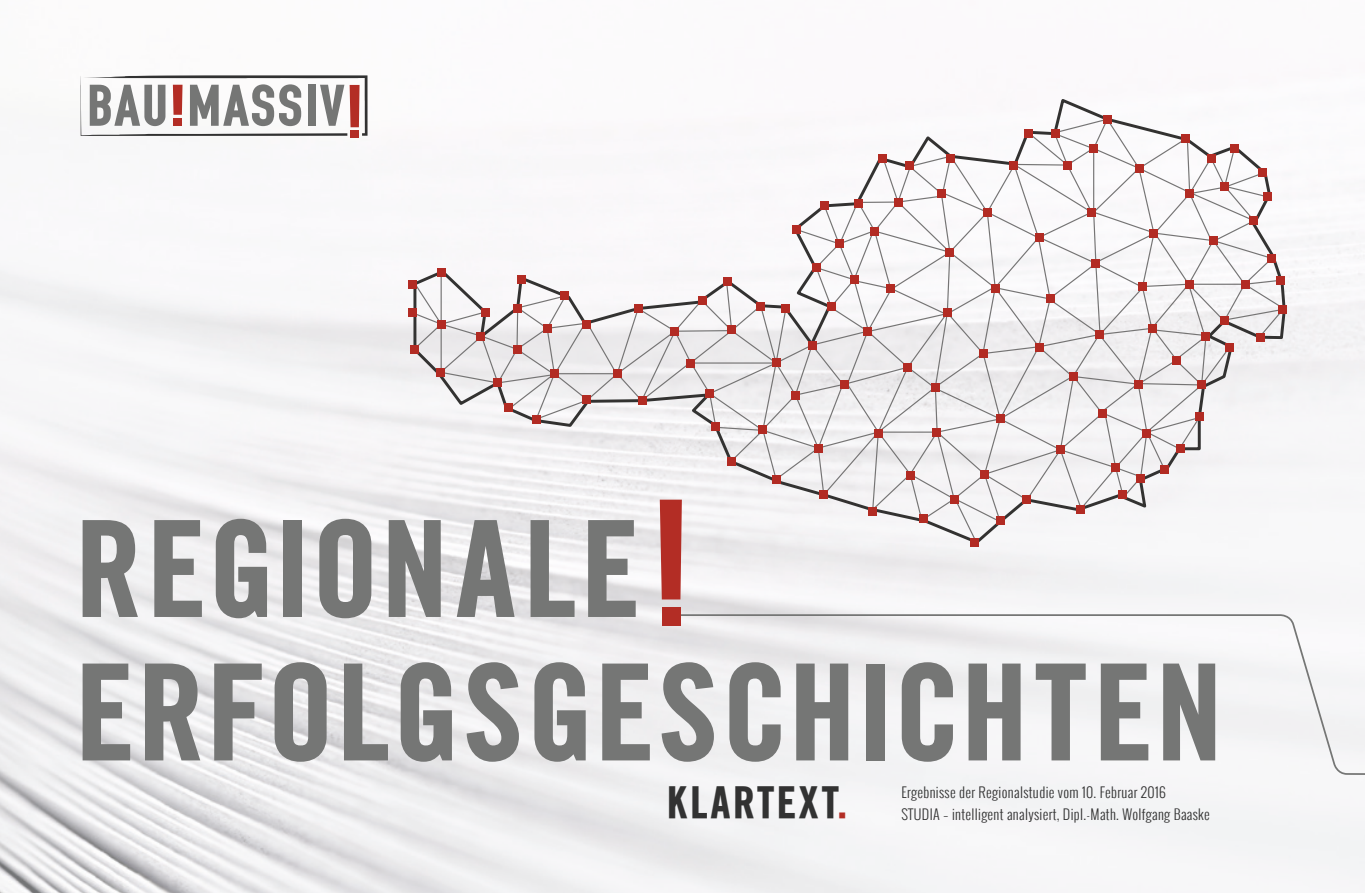
<style>
.page{position:relative;width:1365px;height:893px;background:#fff}
.page>*{position:absolute;margin:0;border:0;box-sizing:border-box;transform-origin:0 0}
.t1{font:131.25px/143.5px "Trade Gothic Bold Cond 22";letter-spacing:.095em;color:#757675}
.t2{font:43.57px "Trade Gothic Bold Cond 22";letter-spacing:.1em;color:#323232}
.t3{font:300 14px/21px "Oswald";letter-spacing:.025em;color:#323232}
.s1{color:#b32d25}
</style>
<div class="page">
<img style="left:0;top:75px;width:1364px;height:818px">
<svg style="left:81px;top:75px;width:286px;height:61px"></svg>
<div style="left:350px;top:130px;width:9px;height:8px;background:#b32d25"></div>
<svg style="left:411px;top:99px;width:875px;height:447px"></svg>
<svg style="left:409px;top:117px;width:876px;height:427px"></svg>
<div style="left:437px;top:320px;width:8px;height:8px;background:#b22b23"></div>
<div style="left:436px;top:368px;width:9px;height:8px;background:#b22b23"></div>
<div style="left:410px;top:345px;width:9px;height:8px;background:#b22b23"></div>
<div style="left:409px;top:309px;width:8px;height:8px;background:#b22b23"></div>
<div style="left:409px;top:281px;width:8px;height:8px;background:#b22b23"></div>
<div style="left:437px;top:268px;width:8px;height:9px;background:#b22b23"></div>
<div style="left:481px;top:308px;width:8px;height:8px;background:#b22b23"></div>
<div style="left:476px;top:332px;width:9px;height:9px;background:#b22b23"></div>
<div style="left:493px;top:379px;width:9px;height:8px;background:#b22b23"></div>
<div style="left:513px;top:345px;width:8px;height:8px;background:#b22b23"></div>
<div style="left:513px;top:304px;width:8px;height:9px;background:#b22b23"></div>
<div style="left:517px;top:275px;width:9px;height:8px;background:#b22b23"></div>
<div style="left:560px;top:292px;width:9px;height:8px;background:#b22b23"></div>
<div style="left:543px;top:324px;width:8px;height:9px;background:#b22b23"></div>
<div style="left:550px;top:369px;width:8px;height:9px;background:#b22b23"></div>
<div style="left:532px;top:415px;width:8px;height:8px;background:#b22b23"></div>
<div style="left:504px;top:403px;width:9px;height:9px;background:#b22b23"></div>
<div style="left:582px;top:395px;width:9px;height:8px;background:#b22b23"></div>
<div style="left:613px;top:369px;width:8px;height:9px;background:#b22b23"></div>
<div style="left:582px;top:320px;width:9px;height:8px;background:#b22b23"></div>
<div style="left:634px;top:304px;width:8px;height:8px;background:#b22b23"></div>
<div style="left:670px;top:327px;width:9px;height:8px;background:#b22b23"></div>
<div style="left:727px;top:326px;width:8px;height:8px;background:#b22b23"></div>
<div style="left:698px;top:296px;width:8px;height:8px;background:#b22b23"></div>
<div style="left:723px;top:277px;width:8px;height:9px;background:#b22b23"></div>
<div style="left:756px;top:302px;width:8px;height:8px;background:#b22b23"></div>
<div style="left:686px;top:359px;width:8px;height:8px;background:#b22b23"></div>
<div style="left:638px;top:396px;width:8px;height:9px;background:#b22b23"></div>
<div style="left:705px;top:389px;width:8px;height:9px;background:#b22b23"></div>
<div style="left:771px;top:358px;width:9px;height:9px;background:#b22b23"></div>
<div style="left:711px;top:422px;width:9px;height:8px;background:#b22b23"></div>
<div style="left:758px;top:425px;width:9px;height:9px;background:#b22b23"></div>
<div style="left:791px;top:391px;width:8px;height:8px;background:#b22b23"></div>
<div style="left:813px;top:444px;width:9px;height:8px;background:#b22b23"></div>
<div style="left:771px;top:475px;width:9px;height:8px;background:#b22b23"></div>
<div style="left:727px;top:457px;width:8px;height:9px;background:#b22b23"></div>
<div style="left:819px;top:491px;width:8px;height:8px;background:#b22b23"></div>
<div style="left:868px;top:507px;width:8px;height:8px;background:#b22b23"></div>
<div style="left:874px;top:429px;width:8px;height:8px;background:#b22b23"></div>
<div style="left:840px;top:380px;width:9px;height:8px;background:#b22b23"></div>
<div style="left:863px;top:327px;width:8px;height:8px;background:#b22b23"></div>
<div style="left:827px;top:302px;width:8px;height:8px;background:#b22b23"></div>
<div style="left:943px;top:309px;width:8px;height:8px;background:#b22b23"></div>
<div style="left:903px;top:363px;width:8px;height:8px;background:#b22b23"></div>
<div style="left:931px;top:383px;width:8px;height:8px;background:#b22b23"></div>
<div style="left:932px;top:428px;width:8px;height:8px;background:#b22b23"></div>
<div style="left:905px;top:471px;width:9px;height:8px;background:#b22b23"></div>
<div style="left:949px;top:495px;width:9px;height:8px;background:#b22b23"></div>
<div style="left:919px;top:515px;width:8px;height:8px;background:#b22b23"></div>
<div style="left:970px;top:538px;width:8px;height:8px;background:#b22b23"></div>
<div style="left:995px;top:516px;width:9px;height:8px;background:#b22b23"></div>
<div style="left:1022px;top:495px;width:8px;height:8px;background:#b22b23"></div>
<div style="left:980px;top:470px;width:8px;height:8px;background:#b22b23"></div>
<div style="left:995px;top:415px;width:9px;height:8px;background:#b22b23"></div>
<div style="left:978px;top:349px;width:9px;height:9px;background:#b22b23"></div>
<div style="left:990px;top:284px;width:9px;height:9px;background:#b22b23"></div>
<div style="left:1045px;top:295px;width:9px;height:8px;background:#b22b23"></div>
<div style="left:1138px;top:282px;width:8px;height:9px;background:#b22b23"></div>
<div style="left:1091px;top:259px;width:8px;height:9px;background:#b22b23"></div>
<div style="left:1034px;top:233px;width:9px;height:9px;background:#b22b23"></div>
<div style="left:983px;top:208px;width:8px;height:8px;background:#b22b23"></div>
<div style="left:945px;top:248px;width:8px;height:8px;background:#b22b23"></div>
<div style="left:886px;top:284px;width:9px;height:9px;background:#b22b23"></div>
<div style="left:849px;top:275px;width:9px;height:9px;background:#b22b23"></div>
<div style="left:812px;top:263px;width:8px;height:9px;background:#b22b23"></div>
<div style="left:792px;top:225px;width:9px;height:8px;background:#b22b23"></div>
<div style="left:820px;top:201px;width:8px;height:9px;background:#b22b23"></div>
<div style="left:835px;top:240px;width:8px;height:8px;background:#b22b23"></div>
<div style="left:870px;top:227px;width:8px;height:8px;background:#b22b23"></div>
<div style="left:854px;top:199px;width:8px;height:8px;background:#b22b23"></div>
<div style="left:893px;top:198px;width:9px;height:8px;background:#b22b23"></div>
<div style="left:937px;top:189px;width:8px;height:9px;background:#b22b23"></div>
<div style="left:904px;top:161px;width:9px;height:8px;background:#b22b23"></div>
<div style="left:878px;top:154px;width:8px;height:8px;background:#b22b23"></div>
<div style="left:946px;top:154px;width:8px;height:8px;background:#b22b23"></div>
<div style="left:1009px;top:161px;width:9px;height:8px;background:#b22b23"></div>
<div style="left:1024px;top:129px;width:8px;height:9px;background:#b22b23"></div>
<div style="left:1062px;top:161px;width:9px;height:8px;background:#b22b23"></div>
<div style="left:1051px;top:129px;width:8px;height:9px;background:#b22b23"></div>
<div style="left:1102px;top:115px;width:9px;height:8px;background:#b22b23"></div>
<div style="left:1089px;top:144px;width:8px;height:9px;background:#b22b23"></div>
<div style="left:1134px;top:164px;width:9px;height:8px;background:#b22b23"></div>
<div style="left:1181px;top:134px;width:8px;height:9px;background:#b22b23"></div>
<div style="left:1185px;top:189px;width:8px;height:9px;background:#b22b23"></div>
<div style="left:1220px;top:182px;width:8px;height:8px;background:#b22b23"></div>
<div style="left:1208px;top:236px;width:9px;height:9px;background:#b22b23"></div>
<div style="left:1149px;top:229px;width:8px;height:9px;background:#b22b23"></div>
<div style="left:1087px;top:208px;width:8px;height:8px;background:#b22b23"></div>
<div style="left:1267px;top:254px;width:8px;height:9px;background:#b22b23"></div>
<div style="left:1249px;top:216px;width:8px;height:9px;background:#b22b23"></div>
<div style="left:1263px;top:192px;width:8px;height:9px;background:#b22b23"></div>
<div style="left:1258px;top:168px;width:8px;height:9px;background:#b22b23"></div>
<div style="left:1229px;top:144px;width:9px;height:9px;background:#b22b23"></div>
<div style="left:1206px;top:154px;width:8px;height:8px;background:#b22b23"></div>
<div style="left:1241px;top:280px;width:8px;height:8px;background:#b22b23"></div>
<div style="left:1185px;top:280px;width:8px;height:8px;background:#b22b23"></div>
<div style="left:1220px;top:316px;width:8px;height:8px;background:#b22b23"></div>
<div style="left:1277px;top:305px;width:9px;height:9px;background:#b22b23"></div>
<div style="left:1255px;top:333px;width:8px;height:8px;background:#b22b23"></div>
<div style="left:1275px;top:277px;width:8px;height:8px;background:#b22b23"></div>
<div style="left:1056px;top:446px;width:8px;height:8px;background:#b22b23"></div>
<div style="left:1075px;top:505px;width:9px;height:9px;background:#b22b23"></div>
<div style="left:1111px;top:463px;width:8px;height:9px;background:#b22b23"></div>
<div style="left:1117px;top:491px;width:9px;height:8px;background:#b22b23"></div>
<div style="left:1136px;top:474px;width:8px;height:9px;background:#b22b23"></div>
<div style="left:1160px;top:465px;width:8px;height:8px;background:#b22b23"></div>
<div style="left:1142px;top:429px;width:8px;height:8px;background:#b22b23"></div>
<div style="left:1134px;top:380px;width:8px;height:8px;background:#b22b23"></div>
<div style="left:1194px;top:412px;width:9px;height:9px;background:#b22b23"></div>
<div style="left:1175px;top:445px;width:9px;height:8px;background:#b22b23"></div>
<div style="left:1197px;top:380px;width:8px;height:8px;background:#b22b23"></div>
<div style="left:1201px;top:333px;width:8px;height:8px;background:#b22b23"></div>
<div style="left:1225px;top:343px;width:8px;height:8px;background:#b22b23"></div>
<div style="left:1171px;top:356px;width:9px;height:8px;background:#b22b23"></div>
<div style="left:1094px;top:330px;width:9px;height:9px;background:#b22b23"></div>
<div style="left:1148px;top:324px;width:8px;height:9px;background:#b22b23"></div>
<div style="left:1034px;top:343px;width:9px;height:8px;background:#b22b23"></div>
<div style="left:1097px;top:409px;width:9px;height:9px;background:#b22b23"></div>
<div style="left:1069px;top:372px;width:8px;height:9px;background:#b22b23"></div>
<div style="left:807px;top:341px;width:9px;height:8px;background:#b22b23"></div>
<div style="left:781px;top:304px;width:9px;height:9px;background:#b22b23"></div>
<svg style="left:672px;top:613px;width:692px;height:164px"></svg>
<svg style="left:659px;top:500px;width:22px;height:99px"></svg>
<div style="left:661px;top:607px;width:19px;height:18px;background:#b32d25"></div>
<h1 class="t1" style="left:81px;top:496px;width:1138px">REGIONALE<br>ERFOLGSGESCHICHTEN</h1>
<p class="t3" style="left:901px;top:782px;width:310px">Ergebnisse der Regionalstudie vom 10. Februar 2016<br>STUDIA – intelligent analysiert, Dipl.-Math. Wolfgang Baaske</p>
<h2 class="t2" style="left:668px;top:775px;width:179px">KLARTEXT<span class="s1">.</span></h2>
</div>
